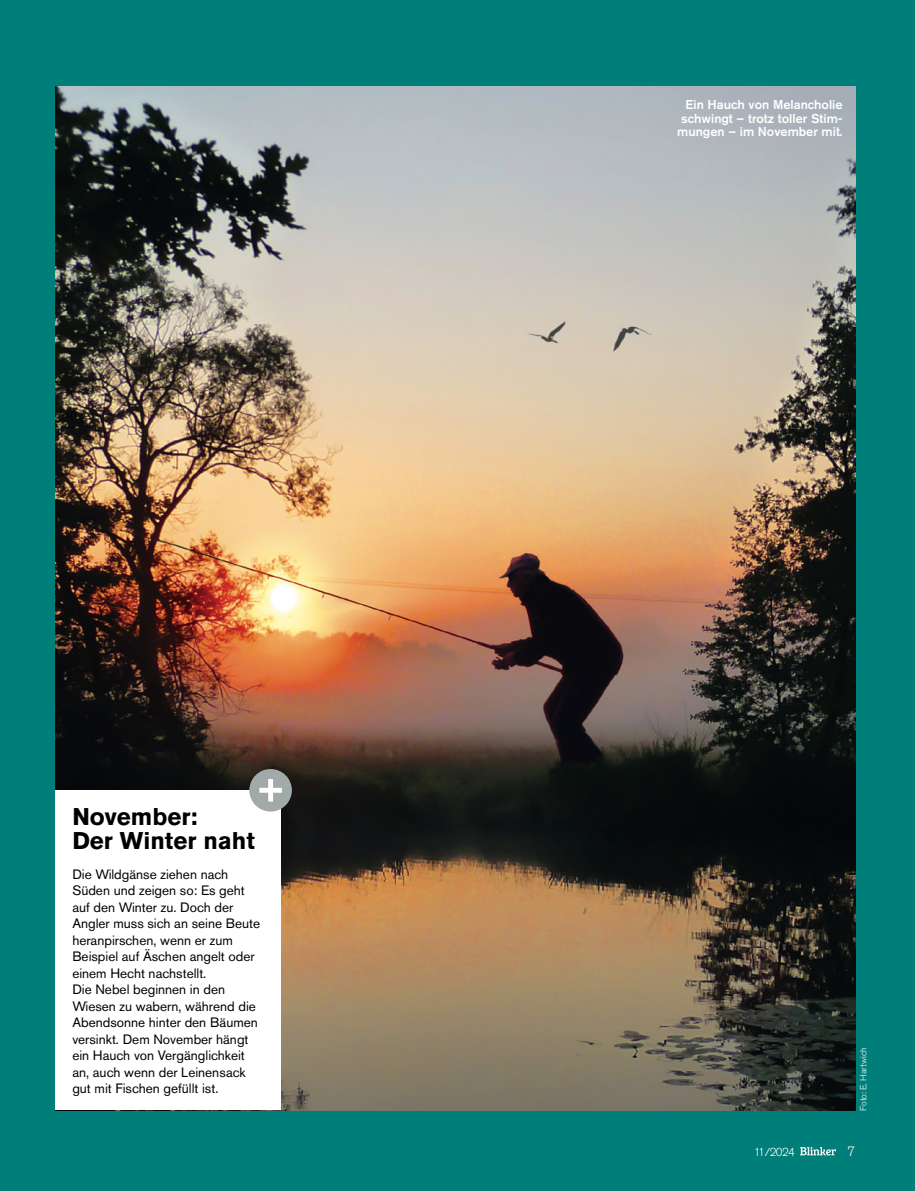
<style>
.page{position:relative;width:915px;height:1191px;background:#fff}
.page>*{position:absolute;margin:0;border:0;box-sizing:border-box;transform-origin:0 0}
.t1{font:700 24px/24px "Akzidenz Grotesk Pro";color:#000}
.t2{font:13.5px/16.5px "Akzidenz Grotesk Pro";color:#000}
.t3{font:300 13.5px "Akzidenz Grotesk Pro";color:#fff}
.t4{font:500 12.75px/13.5px "Akzidenz Grotesk Pro";color:#fff;text-align:right}
.t5{font:300 11.55px "Akzidenz Grotesk Pro";letter-spacing:-.05em;color:#fff}
.t6{font:300 9px "Akzidenz Grotesk Pro";color:#fff}
</style>
<div class="page">
<div style="left:0;top:0;width:914px;height:1191px;background:#007e79"></div>
<img style="left:55px;top:87px;width:800px;height:1023px">
<div style="left:55px;top:790px;width:225px;height:320px;background:#fff"></div>
<div style="left:249px;top:769px;width:43px;height:42px;background:#a1aaa8;border-radius:50%"></div>
<svg style="left:259px;top:779px;width:23px;height:22px"></svg>
<svg style="left:800px;top:1147px;width:35px;height:8px"></svg>
<h1 class="t1" style="left:72px;top:804px;width:184px">November:<br>Der Winter naht</h1>
<p class="t2" style="left:72px;top:865px;width:189px">Die Wildgänse ziehen nach<br>Süden und zeigen so: Es geht auf den Winter zu. Doch der<br>Angler muss sich an seine Beute heranpirschen, wenn er zum<br>Beispiel auf Äschen angelt oder einem Hecht nachstellt.<br>Die Nebel beginnen in den<br>Wiesen zu wabern, während die<br>Abendsonne hinter den Bäumen versinkt. Dem November hängt ein Hauch von Vergänglichkeit an, auch wenn der Leinensack gut mit Fischen gefüllt ist.</p>
<p class="t4" style="left:677px;top:98px;width:167px">Ein Hauch von Melancholie schwingt – trotz toller Stim&shy;mungen – im November mit.</p>
<p class="t6" style="left:857px;top:1110px;width:65px;rotate:-90deg">Foto: E. Hartwich</p>
<p class="t5" style="left:753px;top:1144px;width:43px">11/2024</p>
<p class="t3" style="left:847px;top:1142px;width:9px">7</p>
</div>
